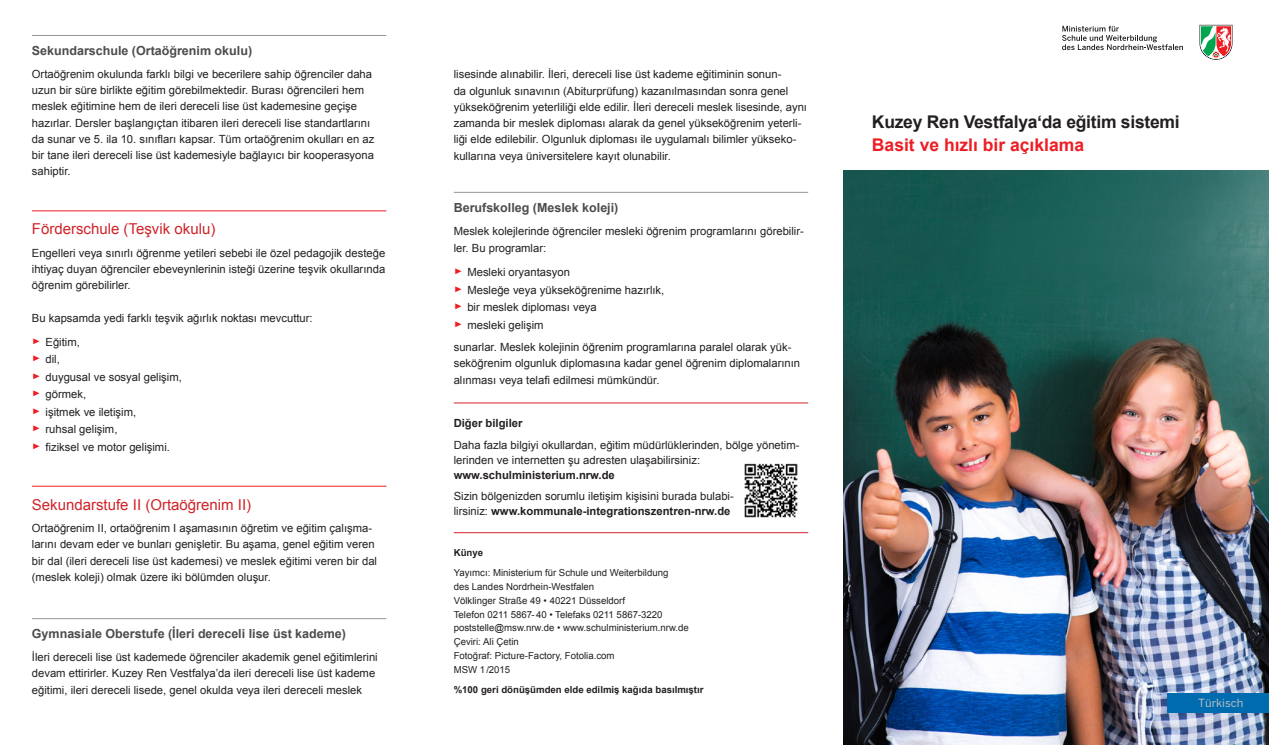
<style>
.page{position:relative;width:1269px;height:745px;background:#fff}
.page>*{position:absolute;margin:0;border:0;box-sizing:border-box;transform-origin:0 0}
.t1{font:700 17.5px "Arial";letter-spacing:-.015em;color:#231f20}
.t2{font:700 17.5px "Arial";color:#ee1d23}
.head{font:15px "Arial";color:#d1232a}
.head_schwarz{font:700 12.5px "Arial";color:#4b4c4d}
.head_schwarz-2{font:11.25px/16.2px "Arial";color:#231f20}
.head-2{font:11.25px/16.2px "Arial";color:#231f20}
.t3{font:11.25px "Benton Sans";color:#bcbdc0}
.head_schwarz-3{font:9.62px/13.8px "Arial";color:#231f20}
.head_schwarz-4{font:700 9.62px "Arial";color:#231f20}
.s1{font-family:"Meta OT";font-size:16.25px;color:#ee1d23}
.s2{font-weight:700}
</style>
<div class="page">
<hr style="left:454px;top:192px;width:354px;height:1px;background:#939598">
<img style="left:744px;top:463px;width:53px;height:54px">
<img style="left:843px;top:170px;width:425px;height:574px">
<svg style="left:1062px;top:26px;width:120px;height:24px"></svg>
<svg style="left:1199px;top:25px;width:33px;height:35px"></svg>
<hr style="left:32px;top:35px;width:354px;height:1px;background:#939598">
<hr style="left:32px;top:210px;width:354px;height:1px;background:#ee1d23">
<hr style="left:32px;top:485px;width:354px;height:1px;background:#ee1d23">
<hr style="left:32px;top:618px;width:354px;height:1px;background:#939598">
<hr style="left:454px;top:402px;width:354px;height:1px;background:#d1232a">
<hr style="left:454px;top:532px;width:354px;height:1px;background:#d1232a">
<div style="left:1168px;top:692px;width:100px;height:20px;background:#006cb0"></div>
<p class="head_schwarz" style="left:32px;top:42px;width:222px">Sekundarschule (Ortaöğrenim okulu)</p>
<p class="head_schwarz-2" style="left:32px;top:66px;width:344px">Ortaöğrenim okulunda farklı bilgi ve becerilere sahip öğrenciler daha uzun bir süre birlikte eğitim görebilmektedir. Burası öğrencileri hem meslek eğitimine hem de ileri dereceli lise üst kademesine geçişe hazırlar. Dersler başlangıçtan itibaren ileri dereceli lise standartlarını da sunar ve 5. ila 10. sınıfları kapsar. Tüm ortaöğrenim okulları en az bir tane ileri dereceli lise üst kademesiyle bağlayıcı bir kooperasyona sahiptir.</p>
<p class="head" style="left:32px;top:219px;width:185px">Förderschule (Teşvik okulu)</p>
<p class="head-2" style="left:32px;top:245px;width:355px;text-align:justify">Engelleri veya sınırlı öğrenme yetileri sebebi ile özel pedagojik desteğe ihtiyaç duyan öğrenciler ebeveynlerinin isteği üzerine teşvik okullarında öğrenim görebilirler.</p>
<p class="head-2" style="left:32px;top:306px;width:282px;line-height:23.8px">Bu kapsamda yedi farklı teşvik ağırlık noktası mevcuttur: <span class="s1">▸</span> Eğitim,</p>
<p class="head-2" style="left:32px;top:350px;width:151px;line-height:17.5px"><span class="s1">▸</span> dil,<br><span class="s1">▸</span> duygusal ve sosyal gelişim, <span class="s1">▸</span> görmek,<br><span class="s1">▸</span> işitmek ve iletişim,<br><span class="s1">▸</span> ruhsal gelişim,<br><span class="s1">▸</span> fiziksel ve motor gelişimi.</p>
<p class="head" style="left:32px;top:494px;width:221px">Sekundarstufe II (Ortaöğrenim II)</p>
<p class="head-2" style="left:32px;top:520px;width:347px">Ortaöğrenim II, ortaöğrenim I aşamasının öğretim ve eğitim çalışma&shy;larını devam eder ve bunları genişletir. Bu aşama, genel eğitim veren bir dal (ileri dereceli lise üst kademesi) ve meslek eğitimi veren bir dal (meslek koleji) olmak üzere iki bölümden oluşur.</p>
<p class="head_schwarz" style="left:32px;top:625px;width:316px">Gymnasiale Oberstufe (İleri dereceli lise üst kademe)</p>
<p class="head_schwarz-2" style="left:32px;top:648px;width:347px">İleri dereceli lise üst kademede öğrenciler akademik genel eğitimlerini devam ettirirler. Kuzey Ren Vestfalya’da ileri dereceli lise üst kademe eğitimi, ileri dereceli lisede, genel okulda veya ileri dereceli meslek</p>
<p class="head_schwarz-2" style="left:454px;top:66px;width:355px">lisesinde alınabilir. İleri, dereceli lise üst kademe eğitiminin sonun-<br>da olgunluk sınavının (Abiturprüfung) kazanılmasından sonra genel yükseköğrenim yeterliliği elde edilir. İleri dereceli meslek lisesinde, aynı zamanda bir meslek diploması alarak da genel yükseköğrenim yeterli&shy;liği elde edilebilir. Olgunluk diploması ile uygulamalı bilimler yükseko&shy;kullarına veya üniversitelere kayıt olunabilir.</p>
<p class="head_schwarz" style="left:454px;top:199px;width:166px">Berufskolleg (Meslek koleji)</p>
<p class="head_schwarz-2" style="left:454px;top:222px;width:352px;line-height:17.5px">Meslek kolejlerinde öğrenciler mesleki öğrenim programlarını görebilir&shy;ler. Bu programlar:</p>
<p class="head_schwarz-2" style="left:454px;top:263px;width:212px;line-height:17.5px"><span class="s1">▸</span> Mesleki oryantasyon<br><span class="s1">▸</span> Mesleğe veya yükseköğrenime hazırlık, <span class="s1">▸</span> bir meslek diploması veya<br><span class="s1">▸</span> mesleki gelişim</p>
<p class="head_schwarz-2" style="left:454px;top:339px;width:348px">sunarlar. Meslek kolejinin öğrenim programlarına paralel olarak yük&shy;seköğrenim olgunluk diplomasına kadar genel öğrenim diplomalarının alınması veya telafi edilmesi mümkündür.</p>
<p class="head_schwarz-2" style="left:454px;top:412px;width:347px;line-height:21.2px"><span class="s2">Diğer bilgiler<br></span>Daha fazla bilgiyi okullardan, eğitim müdürlüklerinden, bölge yönetim-</p>
<p class="head_schwarz-2" style="left:454px;top:452px;width:248px;line-height:15px">lerinden ve internetten şu adresten ulaşabilirsiniz: <span class="s2">www.schulministerium.nrw.de</span></p>
<p class="head_schwarz-2" style="left:454px;top:488px;width:282px;line-height:15px">Sizin bölgenizden sorumlu iletişim kişisini burada bulabi&shy;lirsiniz: <span class="s2">www.kommunale-integrationszentren-nrw.de</span></p>
<p class="head_schwarz-3" style="left:454px;top:542px;width:216px;line-height:20px"><span class="s2">Künye<br></span>Yayımcı: Ministerium für Schule und Weiterbildung</p>
<p class="head_schwarz-3" style="left:454px;top:579px;width:237px">des Landes Nordrhein-Westfalen<br>Völklinger Straße 49 • 40221 Düsseldorf<br>Telefon 0211 5867- 40 • Telefaks 0211 5867-3220 poststelle@msw.nrw.de • www.schulministerium.nrw.de Çeviri: Ali Çetin<br>Fotoğraf: Picture-Factory, Fotolia.com<br>MSW 1/2015</p>
<p class="head_schwarz-4" style="left:454px;top:682px;width:251px">%100 geri dönüşümden elde edilmiş kağıda basılmıştır</p>
<p class="t1" style="left:872px;top:110px;width:309px">Kuzey Ren Vestfalya‘da eğitim sistemi</p>
<p class="t2" style="left:872px;top:133px;width:214px">Basit ve hızlı bir açıklama</p>
<p class="t3" style="left:1198px;top:696px;width:47px">Türkisch</p>
</div>
